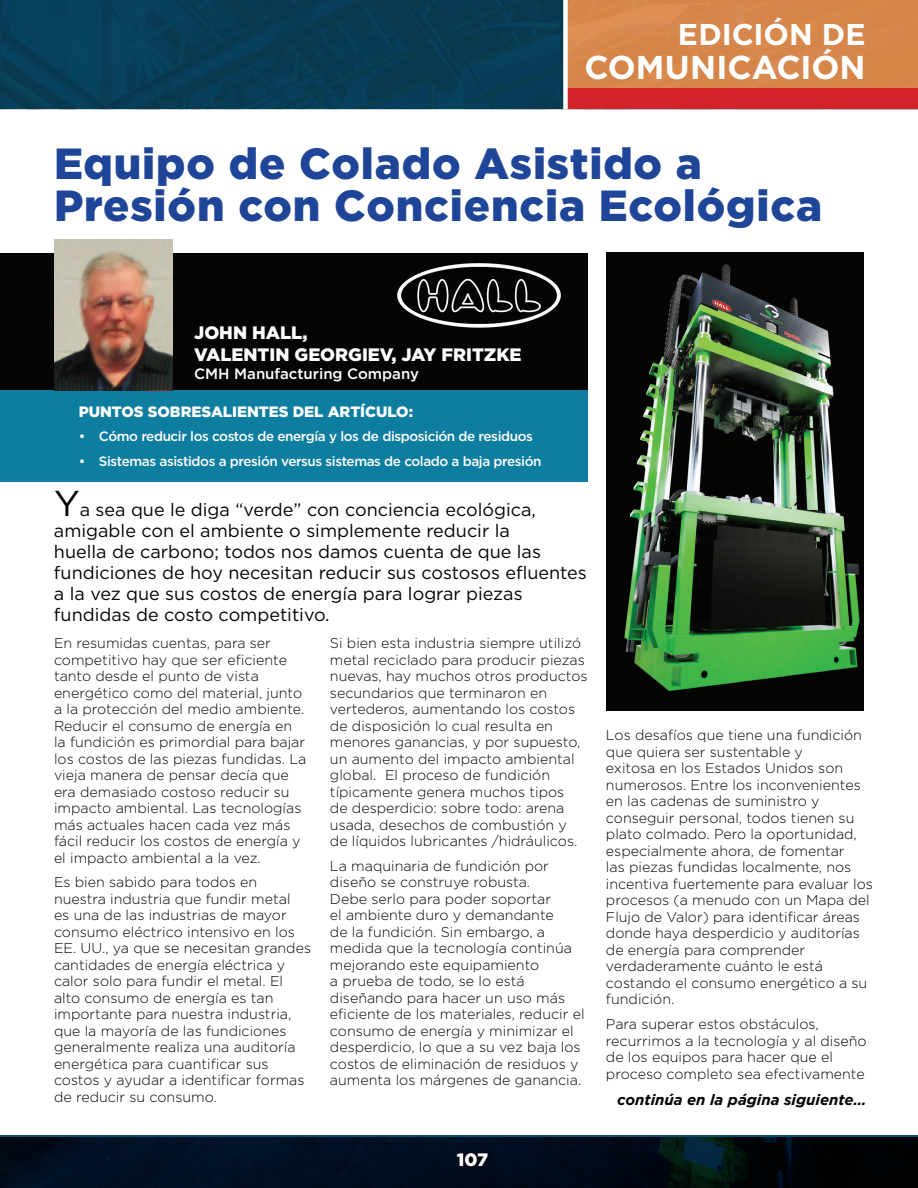
<style>
.page{position:relative;width:918px;height:1188px;background:#fff}
.page>*{position:absolute;margin:0;border:0;box-sizing:border-box;transform-origin:0 0}
.t1{font:900 43.5px/42px "Gotham";letter-spacing:.02em;color:#1e4597}
.t2{font:700 33px "Gotham";letter-spacing:-.005em;color:#fff}
.t3{font:700 30px "Gotham";color:#fff}
.t4{font:18px/21px "Gotham";color:#040503}
.t5{font:900 18px/21.6px "Gotham";color:#fff}
.t6{font:900 15px "Gotham";color:#fff}
.t7{font:italic 700 15px "Gotham";color:#040503}
.t8{font:500 15px "Gotham";color:#fff}
.t9{font:300 14.25px/16.5px "Gotham";color:#040503}
.t10{font:500 13.5px "Gotham";letter-spacing:-.03em;color:#fff}
.s1{font-size:36px}
</style>
<div class="page">
<svg style="left:0;top:1136px;width:918px;height:52px;fill:#000d1e"></svg>
<div style="left:457px;top:1152px;width:37px;height:20px;background:#000a18"></div>
<div style="left:0;top:0;width:567px;height:109px;background:#073c56"></div>
<div style="left:567px;top:0;width:351px;height:88px;background:#d6864a"></div>
<div style="left:567px;top:88px;width:351px;height:21px;background:#d3222a"></div>
<div style="left:563px;top:0;width:5px;height:109px;background:#fff"></div>
<div style="left:0;top:258px;width:588px;height:224px;background:#0e7ea0"></div>
<div style="left:0;top:253px;width:588px;height:137px;background:#040503"></div>
<img style="left:54px;top:239px;width:118px;height:152px">
<img style="left:397px;top:263px;width:164px;height:65px">
<img style="left:606px;top:252px;width:258px;height:459px">
<h3 class="t3" style="left:678px;top:14px;width:189px">EDICIÓN DE</h3>
<h2 class="t2" style="left:584px;top:46px;width:283px">COMUNICACIÓN</h2>
<h1 class="t1" style="left:54px;top:142px;width:770px">Equipo de Colado Asistido a<br>Presión con Conciencia Ecológica</h1>
<p class="t5" style="left:194px;top:322px;width:329px">JOHN HALL,<br>VALENTIN GEORGIEV, JAY FRITZKE</p>
<p class="t8" style="left:194px;top:364px;width:226px">CMH Manufacturing Company</p>
<p class="t6" style="left:79px;top:401px;width:336px">PUNTOS SOBRESALIENTES DEL ARTÍCULO:</p>
<p class="t10" style="left:79px;top:428px;width:456px">• Cómo reducir los costos de energía y los de disposición de residuos</p>
<p class="t10" style="left:79px;top:452px;width:464px">• Sistemas asistidos a presión versus sistemas de colado a baja presión</p>
<p class="t4" style="left:54px;top:498px;width:534px"><span class="s1">Y</span>a sea que le diga “verde” con conciencia ecológica, amigable con el ambiente o simplemente reducir la<br>huella de carbono; todos nos damos cuenta de que las fundiciones de hoy necesitan reducir sus costosos efluentes a la vez que sus costos de energía para lograr piezas fundidas de costo competitivo.</p>
<p class="t9" style="left:54px;top:634px;width:254px">En resumidas cuentas, para ser competitivo hay que ser eficiente tanto desde el punto de vista energético como del material, junto a la protección del medio ambiente.<br>Reducir el consumo de energía en la fundición es primordial para bajar los costos de las piezas fundidas. La vieja manera de pensar decía que era demasiado costoso reducir su impacto ambiental. Las tecnologías más actuales hacen cada vez más fácil reducir los costos de energía y el impacto ambiental a la vez.</p>
<p class="t9" style="left:54px;top:874px;width:259px">Es bien sabido para todos en nuestra industria que fundir metal<br>es una de las industrias de mayor consumo eléctrico intensivo en los<br>EE. UU., ya que se necesitan grandes cantidades de energía eléctrica y calor solo para fundir el metal. El alto consumo de energía es tan importante para nuestra industria, que la mayoría de las fundiciones generalmente realiza una auditoría energética para cuantificar sus costos y ayudar a identificar formas de reducir su consumo.</p>
<p class="t9" style="left:330px;top:635px;width:259px">Si bien esta industria siempre utilizó metal reciclado para producir piezas nuevas, hay muchos otros productos secundarios que terminaron en vertederos, aumentando los costos de disposición lo cual resulta en menores ganancias, y por supuesto, un aumento del impacto ambiental global. El proceso de fundición típicamente genera muchos tipos<br>de desperdicio: sobre todo: arena usada, desechos de combustión y de líquidos lubricantes /hidráulicos.</p>
<p class="t9" style="left:330px;top:857px;width:256px">La maquinaria de fundición por diseño se construye robusta.<br>Debe serlo para poder soportar<br>el ambiente duro y demandante<br>de la fundición. Sin embargo, a medida que la tecnología continúa mejorando este equipamiento<br>a prueba de todo, se lo está diseñando para hacer un uso más eficiente de los materiales, reducir el consumo de energía y minimizar el desperdicio, lo que a su vez baja los costos de eliminación de residuos y aumenta los márgenes de ganancia.</p>
<p class="t5" style="left:457px;top:1149px;width:33px">107</p>
<p class="t9" style="left:606px;top:727px;width:268px">Los desafíos que tiene una fundición que quiera ser sustentable y<br>exitosa en los Estados Unidos son numerosos. Entre los inconvenientes en las cadenas de suministro y conseguir personal, todos tienen su plato colmado. Pero la oportunidad, especialmente ahora, de fomentar<br>las piezas fundidas localmente, nos incentiva fuertemente para evaluar los procesos (a menudo con un Mapa del Flujo de Valor) para identificar áreas donde haya desperdicio y auditorías de energía para comprender verdaderamente cuánto le está costando el consumo energético a su fundición.</p>
<p class="t9" style="left:606px;top:1015px;width:262px">Para superar estos obstáculos, recurrimos a la tecnología y al diseño de los equipos para hacer que el proceso completo sea efectivamente</p>
<p class="t7" style="left:617px;top:1090px;width:251px">continúa en la página siguiente…</p>
</div>
